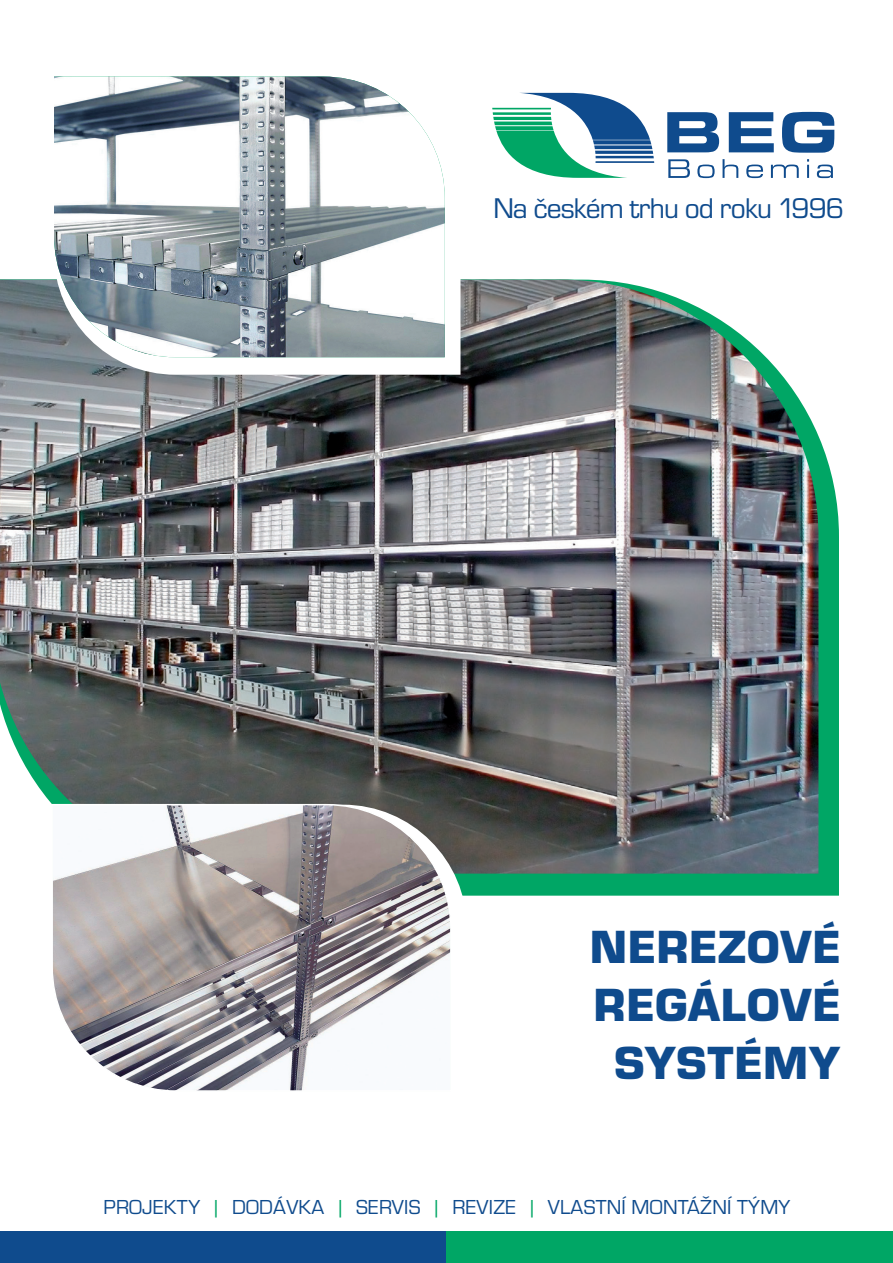
<style>
.page{position:relative;width:893px;height:1263px;background:#fff}
.page>*{position:absolute;margin:0;border:0;box-sizing:border-box;transform-origin:0 0}
.t1{font:900 48.3px/57.9px "Eurostile TOT";letter-spacing:.015em;color:#0f4b8d;text-align:center}
.t2{font:29.55px "Eurostile TOT";letter-spacing:-.03em;color:#0f4b8d}
.t3{font:21px "Eurostile TOT";letter-spacing:.015em;color:#0f4b8d}
.s1{color:#00a665}
</style>
<div class="page">
<svg style="left:467px;top:435px;width:372px;height:461px;background:#0ca96c"></svg>
<img style="left:0;top:280px;width:818px;height:594px">
<svg style="left:54px;top:280px;width:406px;height:95px"></svg>
<svg style="left:452px;top:805px;width:15px;height:91px"></svg>
<img style="left:54px;top:77px;width:391px;height:280px">
<svg style="left:51px;top:803px;width:401px;height:288px"></svg>
<div style="left:0;top:1231px;width:446px;height:32px;background:#0f4b8d"></div>
<div style="left:446px;top:1231px;width:447px;height:32px;background:#00a665"></div>
<svg style="left:492px;top:93px;width:162px;height:85px"></svg>
<svg style="left:667px;top:112px;width:52px;height:40px"></svg>
<svg style="left:729px;top:112px;width:45px;height:40px"></svg>
<svg style="left:782px;top:112px;width:52px;height:41px"></svg>
<svg style="left:668px;top:159px;width:22px;height:19px"></svg>
<svg style="left:697px;top:165px;width:18px;height:13px"></svg>
<svg style="left:723px;top:159px;width:15px;height:19px"></svg>
<svg style="left:746px;top:165px;width:17px;height:13px"></svg>
<svg style="left:771px;top:165px;width:28px;height:13px"></svg>
<svg style="left:807px;top:159px;width:2px;height:19px"></svg>
<svg style="left:817px;top:165px;width:16px;height:13px"></svg>
<p class="t2" style="left:494px;top:192px;width:352px">Na českém trhu od roku 1996</p>
<p class="t1" style="left:590px;top:919px;width:252px">NEREZOVÉ<br>REGÁLOVÉ<br>SYSTÉMY</p>
<p class="t3" style="left:103px;top:1196px;width:689px">PROJEKTY <span class="s1">|</span> DODÁVKA <span class="s1">|</span> SERVIS <span class="s1">|</span> REVIZE <span class="s1">|</span> VLASTNÍ MONTÁŽNÍ TÝMY</p>
</div>
